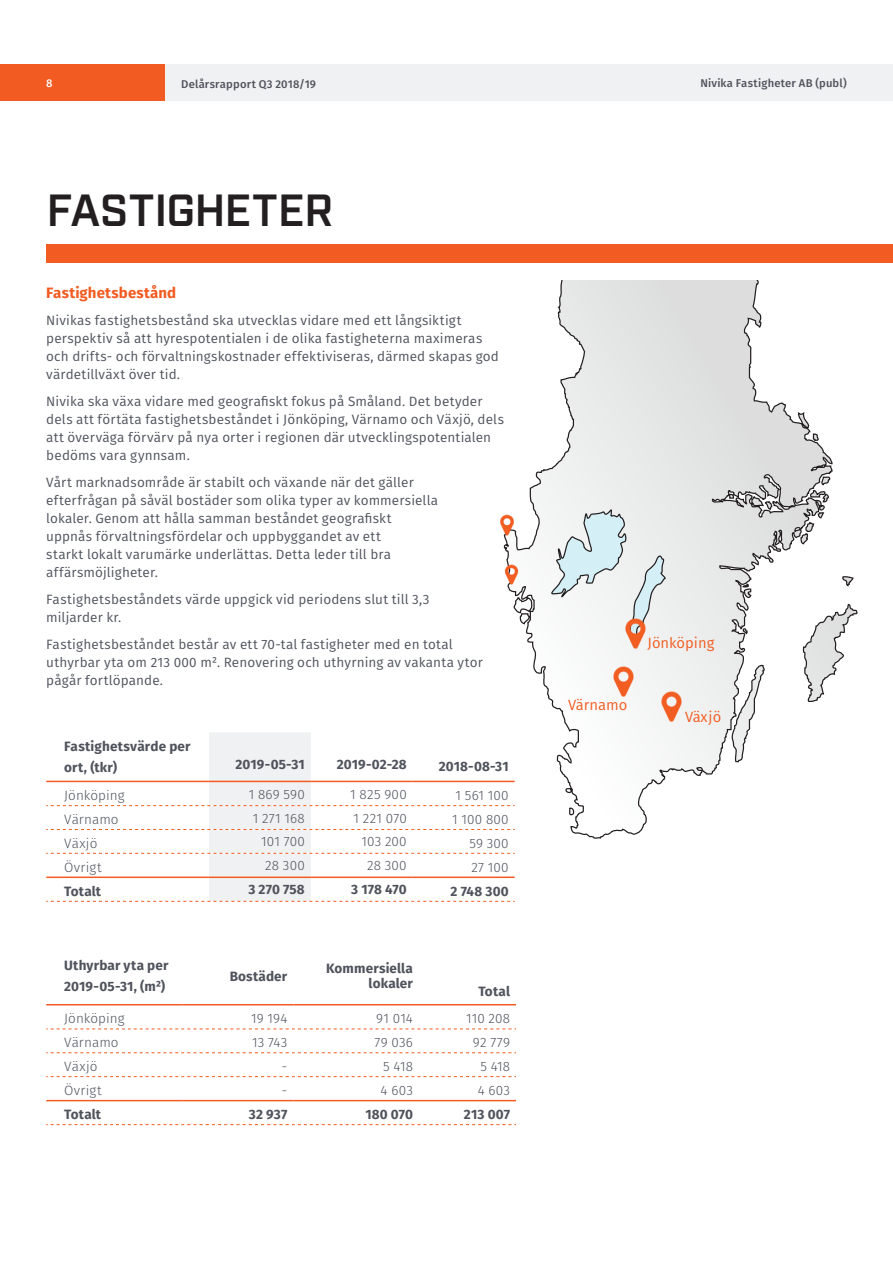
<style>
.page{position:relative;width:893px;height:1263px;background:#fff}
.page>*{position:absolute;margin:0;border:0;box-sizing:border-box;transform-origin:0 0}
.t1{font:600 45px "Industry";letter-spacing:-.005em;color:#231f20}
.t2{font:700 15px "Fira Sans";letter-spacing:.01em;color:#f25b21}
.t3{font:14.7px "Fira Sans";color:#f25d21}
.t4{font:13.5px/18px "Fira Sans";letter-spacing:.01em;color:#4f535c}
.t5{font:300 13.5px "Fira Sans";letter-spacing:.01em;color:#4f535c}
.t6{font:700 13.5px/21px "Fira Sans";letter-spacing:.01em;color:#4f535c}
.t7{font:500 11.25px "Fira Sans";letter-spacing:.015em;color:#4f535c}
.t8{font:500 11.25px "Fira Sans";color:#fff}
</style>
<div class="page">
<div style="left:134px;top:64px;width:759px;height:36px;background:#f0f1f2"></div>
<div style="left:0;top:64px;width:165px;height:36px;background:#f25b21"></div>
<svg style="left:503px;top:280px;width:355px;height:559px"></svg>
<svg style="left:551px;top:508px;width:117px;height:137px"></svg>
<img style="left:618px;top:616px;width:34px;height:34px">
<img style="left:607px;top:665px;width:34px;height:34px">
<img style="left:654px;top:689px;width:34px;height:34px">
<img style="left:503px;top:563px;width:19px;height:22px">
<img style="left:500px;top:514px;width:18px;height:22px">
<div style="left:46px;top:244px;width:847px;height:18px;background:#f25b21"></div>
<hr style="left:46px;top:1004px;width:137px;height:1px;background:#f25b21">
<hr style="left:183px;top:1004px;width:110px;height:1px;background:#f25b21">
<hr style="left:293px;top:1004px;width:126px;height:1px;background:#f25b21">
<hr style="left:419px;top:1004px;width:97px;height:1px;background:#f25b21">
<svg style="left:46px;top:1028px;width:470px;height:1px"></svg>
<svg style="left:46px;top:1052px;width:470px;height:1px"></svg>
<svg style="left:46px;top:1076px;width:470px;height:1px"></svg>
<svg style="left:46px;top:1124px;width:470px;height:1px"></svg>
<hr style="left:46px;top:1100px;width:137px;height:1px;background:#f25b21">
<hr style="left:183px;top:1100px;width:110px;height:1px;background:#f25b21">
<hr style="left:293px;top:1100px;width:126px;height:1px;background:#f25b21">
<hr style="left:419px;top:1100px;width:97px;height:1px;background:#f25b21">
<svg style="left:46px;top:732px;width:469px;height:170px"></svg>
<hr style="left:46px;top:876px;width:163px;height:2px;background:#f25b21">
<hr style="left:209px;top:876px;width:102px;height:2px;background:#f25b21">
<hr style="left:311px;top:876px;width:102px;height:2px;background:#f25b21">
<hr style="left:413px;top:876px;width:102px;height:2px;background:#f25b21">
<p class="t8" style="left:46px;top:74px;width:8px">8</p>
<p class="t7" style="left:181px;top:75px;width:136px">Delårsrapport Q3 2018/19</p>
<p class="t7" style="left:700px;top:74px;width:148px">Nivika Fastigheter AB (publ)</p>
<h1 class="t1" style="left:47px;top:184px;width:288px">FASTIGHETER</h1>
<p class="t2" style="left:46px;top:280px;width:131px">Fastighetsbestånd</p>
<p class="t4" style="left:46px;top:311px;width:454px">Nivikas fastighetsbestånd ska utvecklas vidare med ett långsiktigt perspektiv så att hyrespotentialen i de olika fastigheterna maximeras och drifts- och förvaltningskostnader effektiviseras, därmed skapas god värdetillväxt över tid.</p>
<p class="t4" style="left:46px;top:392px;width:459px">Nivika ska växa vidare med geografiskt fokus på Småland. Det betyder dels att förtäta fastighetsbeståndet i Jönköping, Värnamo och Växjö, dels att överväga förvärv på nya orter i regionen där utvecklingspotentialen bedöms vara gynnsam.</p>
<p class="t4" style="left:46px;top:473px;width:393px">Vårt marknadsområde är stabilt och växande när det gäller efterfrågan på såväl bostäder som olika typer av kommersiella lokaler. Genom att hålla samman beståndet geografiskt uppnås förvaltningsfördelar och uppbyggandet av ett<br>starkt lokalt varumärke underlättas. Detta leder till bra affärsmöjligheter.</p>
<p class="t4" style="left:46px;top:590px;width:385px">Fastighetsbeståndets värde uppgick vid periodens slut till 3,3 miljarder kr.</p>
<p class="t4" style="left:46px;top:635px;width:438px">Fastighetsbeståndet består av ett 70-tal fastigheter med en total uthyrbar yta om 213 000 m². Renovering och uthyrning av vakanta ytor pågår fortlöpande.</p>
<p class="t6" style="left:64px;top:735px;width:128px">Fastighetsvärde per ort, (tkr)</p>
<p class="t6" style="left:236px;top:753px;width:71px">2019-05-31</p>
<p class="t6" style="left:337px;top:753px;width:71px">2019-02-28</p>
<p class="t6" style="left:439px;top:754px;width:71px">2018-08-31</p>
<p class="t5" style="left:64px;top:786px;width:62px">Jönköping</p>
<p class="t5" style="left:249px;top:784px;width:58px">1 869 590</p>
<p class="t5" style="left:350px;top:784px;width:58px">1 825 900</p>
<p class="t5" style="left:455px;top:786px;width:55px">1 561 100</p>
<p class="t5" style="left:64px;top:809px;width:56px">Värnamo</p>
<p class="t5" style="left:253px;top:808px;width:53px">1 271 168</p>
<p class="t5" style="left:354px;top:808px;width:55px">1 221 070</p>
<p class="t5" style="left:452px;top:809px;width:58px">1 100 800</p>
<p class="t5" style="left:64px;top:833px;width:35px">Växjö</p>
<p class="t5" style="left:261px;top:832px;width:45px">101 700</p>
<p class="t5" style="left:361px;top:832px;width:47px">103 200</p>
<p class="t5" style="left:469px;top:833px;width:41px">59 300</p>
<p class="t5" style="left:64px;top:857px;width:39px">Övrigt</p>
<p class="t5" style="left:265px;top:856px;width:41px">28 300</p>
<p class="t5" style="left:367px;top:856px;width:41px">28 300</p>
<p class="t5" style="left:472px;top:857px;width:39px">27 100</p>
<p class="t6" style="left:64px;top:879px;width:38px">Totalt</p>
<p class="t6" style="left:248px;top:878px;width:58px">3 270 758</p>
<p class="t6" style="left:351px;top:878px;width:57px">3 178 470</p>
<p class="t6" style="left:451px;top:879px;width:60px">2 748 300</p>
<p class="t6" style="left:64px;top:954px;width:106px">Uthyrbar yta per<br>2019-05-31, (m²)</p>
<p class="t6" style="left:230px;top:964px;width:59px">Bostäder</p>
<p class="t6" style="left:326px;top:960px;width:88px;line-height:15px;text-align:right">Kommersiella lokaler</p>
<p class="t6" style="left:478px;top:979px;width:33px">Total</p>
<p class="t5" style="left:64px;top:1009px;width:62px">Jönköping</p>
<p class="t5" style="left:251px;top:1009px;width:38px">19 194</p>
<p class="t5" style="left:376px;top:1009px;width:38px">91 014</p>
<p class="t5" style="left:466px;top:1009px;width:45px">110 208</p>
<p class="t5" style="left:64px;top:1033px;width:56px">Värnamo</p>
<p class="t5" style="left:252px;top:1033px;width:37px">13 743</p>
<p class="t5" style="left:375px;top:1033px;width:40px">79 036</p>
<p class="t5" style="left:473px;top:1033px;width:39px">92 779</p>
<p class="t5" style="left:64px;top:1057px;width:35px">Växjö</p>
<p class="t5" style="left:282px;top:1057px;width:7px">-</p>
<p class="t5" style="left:383px;top:1057px;width:31px">5 418</p>
<p class="t5" style="left:480px;top:1057px;width:31px">5 418</p>
<p class="t5" style="left:64px;top:1081px;width:39px">Övrigt</p>
<p class="t5" style="left:282px;top:1081px;width:7px">-</p>
<p class="t5" style="left:381px;top:1081px;width:34px">4 603</p>
<p class="t5" style="left:478px;top:1081px;width:34px">4 603</p>
<p class="t6" style="left:64px;top:1103px;width:38px">Totalt</p>
<p class="t6" style="left:249px;top:1103px;width:40px">32 937</p>
<p class="t6" style="left:365px;top:1103px;width:49px">180 070</p>
<p class="t6" style="left:464px;top:1103px;width:48px">213 007</p>
<p class="t3" style="left:568px;top:694px;width:61px">Värnamo</p>
<p class="t3" style="left:648px;top:633px;width:68px">Jönköping</p>
<p class="t3" style="left:685px;top:706px;width:38px">Växjö</p>
</div>
